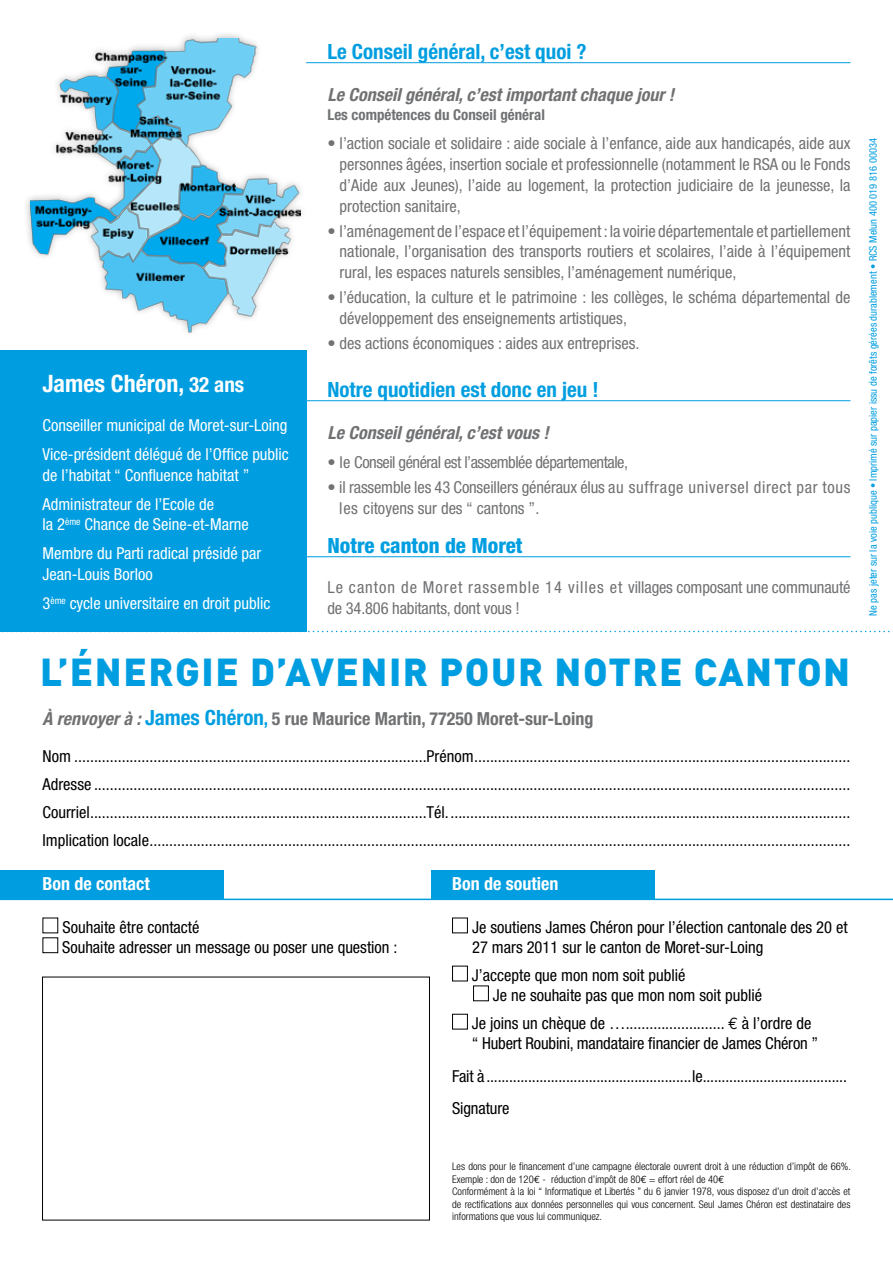
<style>
.page{position:relative;width:893px;height:1263px;background:#fff}
.page>*{position:absolute;margin:0;border:0;box-sizing:border-box;transform-origin:0 0}
.t1{font:900 38.55px "DIN Pro";letter-spacing:.04em;color:#009ee0}
.t2{font:700 condensed 24px "Helvetica Neue";color:#fff}
.t3{font:700 condensed 21px "Helvetica Neue";color:#009ee0}
.t4{font:800 condensed 21px "Helvetica Neue";color:#009ee0}
.t5{font:italic 700 condensed 18px "Helvetica Neue";color:#707173}
.t6{font:700 condensed 18px "Helvetica Neue";color:#707173}
.t7{font:700 condensed 18px "Helvetica Neue";color:#fff}
.t8{font:condensed 16.5px/19.8px "Helvetica Neue";color:#000}
.t9{font:condensed 16.5px/20.9px "Helvetica Neue";color:#707173}
.t10{font:condensed 16.5px/29px "Helvetica Neue";color:#fff}
.t11{font:condensed 16.5px "Helvetica Neue";letter-spacing:-.03em;color:#707173}
.t12{font:700 condensed 15px "Helvetica Neue";color:#707173}
.t13{font:300 condensed 10.5px/12.6px "Helvetica Neue";color:#000}
.t14{font:condensed 10.5px "Helvetica Neue";color:#009ee0}
.s1{font-size:21px}
.s2{font-style:italic}
.s3{font-size:21px;color:#009ee0}
.s4{color:#009ee0}
.s5{font-family:"Euro Mono";font-stretch:normal}
.s6{font-family:"Euro Mono";font-weight:400;font-stretch:normal}
</style>
<div class="page">
<hr style="left:306px;top:62px;width:544px;height:1px;background:#009ee0">
<hr style="left:306px;top:400px;width:544px;height:1px;background:#009ee0">
<hr style="left:306px;top:556px;width:544px;height:1px;background:#009ee0">
<div style="left:42px;top:977px;width:388px;height:243px;border:1px solid #000"></div>
<svg style="left:0;top:631px;width:893px;height:1px"></svg>
<hr style="left:0;top:899px;width:893px;height:1px;background:#009ee0">
<div style="left:23px;top:30px;width:285px;height:309px;background:#fff"></div>
<img style="left:31px;top:39px;width:269px;height:294px">
<div style="left:0;top:870px;width:223px;height:28px;background:#009ee0"></div>
<div style="left:431px;top:870px;width:223px;height:28px;background:#009ee0"></div>
<div style="left:452px;top:918px;width:16px;height:15px;border:1px solid #000"></div>
<div style="left:452px;top:966px;width:16px;height:15px;border:1px solid #000"></div>
<div style="left:473px;top:985px;width:16px;height:16px;border:1px solid #000"></div>
<div style="left:452px;top:1014px;width:16px;height:15px;border:1px solid #000"></div>
<div style="left:0;top:350px;width:306px;height:281px;background:#009ee0"></div>
<p class="t3" style="left:327px;top:39px;width:261px">Le Conseil général, c’est quoi ?</p>
<p class="t5" style="left:327px;top:83px;width:348px">Le Conseil général, c’est important chaque jour !</p>
<p class="t12" style="left:327px;top:105px;width:219px">Les compétences du Conseil général</p>
<p class="t9" style="left:340px;top:133px;width:512px;text-align:justify;text-indent:-12px">• l’action sociale et solidaire : aide sociale à l’enfance, aide aux handicapés, aide aux personnes âgées, insertion sociale et professionnelle (notamment le RSA ou le Fonds d’Aide aux Jeunes), l’aide au logement, la protection judiciaire de la jeunesse, la protection sanitaire,</p>
<p class="t9" style="left:340px;top:220px;width:512px;text-align:justify;text-indent:-12px">• l’aménagement de l’espace et l’équipement : la voirie départementale et partiellement nationale, l’organisation des transports routiers et scolaires, l’aide à l’équipement rural, les espaces naturels sensibles, l’aménagement numérique,</p>
<p class="t9" style="left:340px;top:287px;width:512px;text-indent:-12px">• l’éducation, la culture et le patrimoine : les collèges, le schéma départemental de développement des enseignements artistiques,</p>
<p class="t9" style="left:327px;top:333px;width:314px">• des actions économiques : aides aux entreprises.</p>
<p class="t3" style="left:327px;top:377px;width:273px">Notre quotidien est donc en jeu !</p>
<p class="t5" style="left:327px;top:421px;width:223px">Le Conseil général, c’est vous !</p>
<p class="t11" style="left:327px;top:452px;width:302px">• le Conseil général est l’assemblée départementale,</p>
<p class="t9" style="left:339px;top:477px;width:513px;text-indent:-12px">• il rassemble les 43 Conseillers généraux élus au suffrage universel direct par tous les citoyens sur des “ cantons ”.</p>
<p class="t4" style="left:327px;top:532px;width:197px">Notre canton de Moret</p>
<p class="t9" style="left:327px;top:576px;width:525px">Le canton de Moret rassemble 14 villes et villages composant une communauté de 34.806 habitants, dont vous !</p>
<h2 class="t2" style="left:43px;top:369px;width:203px">James Chéron, <span class="s1">32 ans</span></h2>
<p class="t10" style="left:43px;top:411px;width:248px">Conseiller municipal de Moret-sur-Loing<br>Vice-président délégué de l’Office public</p>
<p class="t10" style="left:43px;top:460px;width:209px">de l’habitat “ Confluence habitat ”<br>Administrateur de l’Ecole de</p>
<p class="t10" style="left:43px;top:510px;width:220px">la 2<sup>ème</sup> Chance de Seine-et-Marne<br>Membre du Parti radical présidé par</p>
<p class="t10" style="left:43px;top:559px;width:229px">Jean-Louis Borloo<br>3<sup>ème</sup> cycle universitaire en droit public</p>
<h1 class="t1" style="left:40px;top:646px;width:55px">L’ÉNERGIE</h1>
<h1 class="t1" style="left:250px;top:646px;width:61px">D’AVENIR</h1>
<h1 class="t1" style="left:439px;top:646px;width:407px">POUR NOTRE CANTON</h1>
<p class="t6" style="left:43px;top:707px;width:552px"><span class="s2">À renvoyer à :</span> <span class="s3">James Chéron</span><span class="s4">,</span> 5 rue Maurice Martin, 77250 Moret-sur-Loing</p>
<p class="t8" style="left:43px;top:741px;width:809px;line-height:28.3px;text-align:justify">Nom .........................................................................................Prénom...............................................................................................<br>Adresse ...............................................................................................................................................................................................<br>Courriel.....................................................................................Tél......................................................................................................<br>Implication locale.................................................................................................................................................................................</p>
<p class="t7" style="left:43px;top:873px;width:109px">Bon de contact</p>
<p class="t8" style="left:62px;top:917px;width:337px">Souhaite être contacté<br>Souhaite adresser un message ou poser une question :</p>
<p class="t7" style="left:452px;top:873px;width:108px">Bon de soutien</p>
<p class="t8" style="left:472px;top:917px;width:377px">Je soutiens James Chéron pour l’élection cantonale des 20 et<br>27 mars 2011 sur le canton de Moret-sur-Loing</p>
<p class="t8" style="left:493px;top:965px;width:271px;text-indent:-21px">J’accepte que mon nom soit publié<br>Je ne souhaite pas que mon nom soit publié</p>
<p class="t8" style="left:472px;top:1014px;width:348px">Je joins un chèque de …......................... <span class="s5">€</span> à l’ordre de “ Hubert Roubini, mandataire financier de James Chéron ”</p>
<p class="t8" style="left:452px;top:1059px;width:396px;line-height:32.5px">Fait à......................................................le......................................<br>Signature</p>
<p class="t13" style="left:452px;top:1160px;width:400px">Les dons pour le financement d’une campagne électorale ouvrent droit à une réduction d’impôt de 66%.<br>Exemple : don de 120<span class="s6">€</span> - réduction d’impôt de 80<span class="s6">€</span> = effort réel de 40<span class="s6">€<br></span>Conformément à la loi “ Informatique et Libertés ” du 6 janvier 1978, vous disposez d’un droit d’accès et de rectifications aux données personnelles qui vous concernent. Seul James Chéron est destinataire des informations que vous lui communiquez.</p>
<p class="t14" style="left:867px;top:615px;width:479px;rotate:-90deg">Ne pas jeter sur la voie publique • Imprimé sur papier issu de forêts gérées durablement • RCS Melun 400 019 816 00034</p>
</div>
